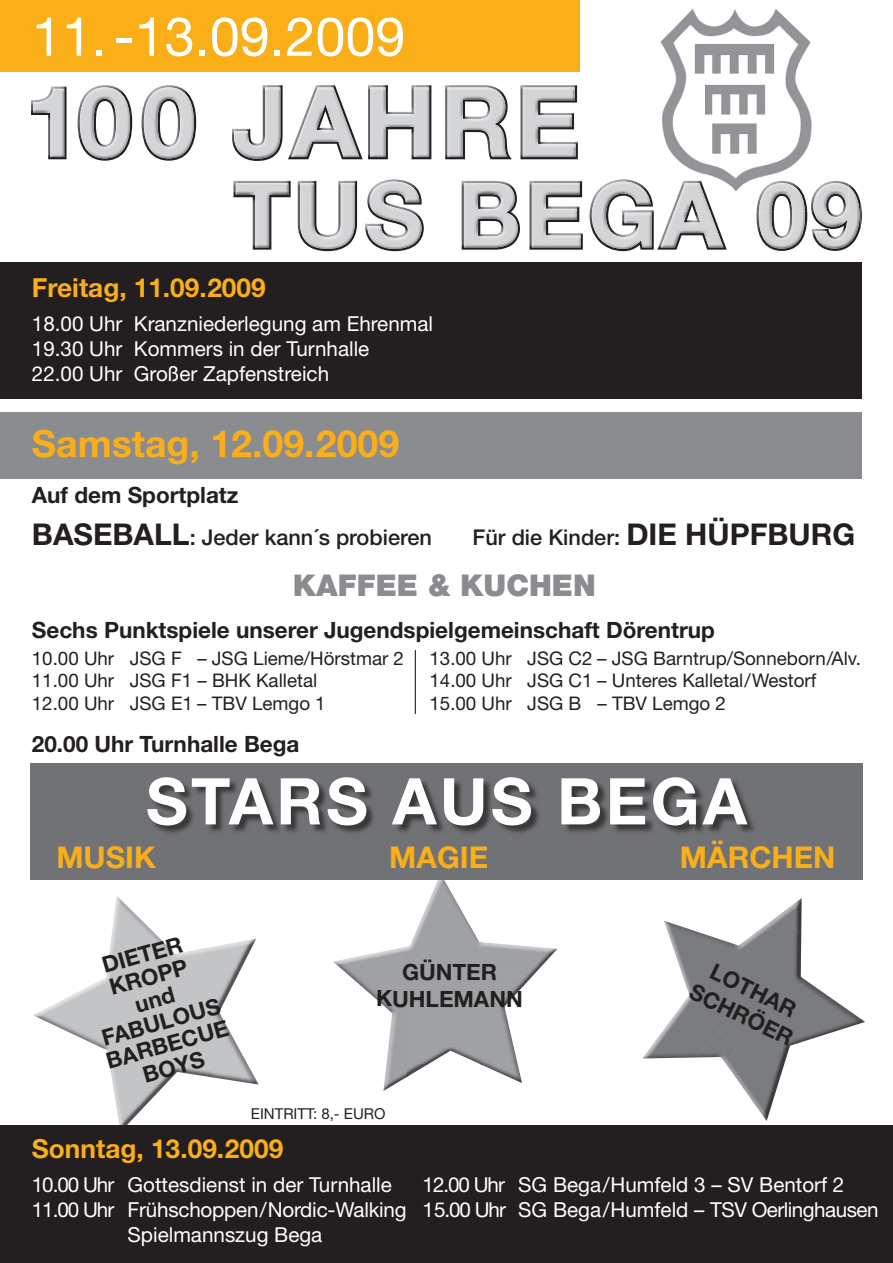
<style>
.page{position:relative;width:893px;height:1263px;background:#fff}
.page>*{position:absolute;margin:0;border:0;box-sizing:border-box;transform-origin:0 0}
.t1{font:700 64.5px "Helvetica Neue";letter-spacing:.05em;color:#fff}
.t2{font:54px "Helvetica Neue";color:#fff}
.t3{font:700 37.5px "Helvetica Neue";color:#faaf18}
.t4{font:700 30px "Helvetica Neue";color:#faaf18}
.t5{font:900 30px "Helvetica Neue";color:#8a8c8f}
.t6{font:700 26.25px "Helvetica Neue";color:#faaf18}
.t7{font:700 22.5px/23.2px "Helvetica Neue";color:#231f20;text-align:center}
.t8{font:500 21.75px "Helvetica Neue";color:#231f20}
.t9{font:20.7px/24.8px "Helvetica Neue";color:#fff}
.t10{font:18.75px/22.5px "Helvetica Neue";color:#231f20}
.t11{font:15px "Helvetica Neue";color:#231f20}
.s1{font-weight:700;font-size:30px}
</style>
<div class="page">
<div style="left:0;top:0;width:580px;height:72px;background:#faaf18"></div>
<img style="left:660px;top:8px;width:176px;height:203px">
<img style="left:106px;top:896px;width:58px;height:200px">
<img style="left:141px;top:908px;width:35px;height:178px">
<img style="left:176px;top:943px;width:83px;height:142px">
<img style="left:33px;top:978px;width:85px;height:57px">
<img style="left:230px;top:938px;width:29px;height:41px">
<img style="left:75px;top:1027px;width:50px;height:24px">
<img style="left:106px;top:1051px;width:40px;height:74px">
<img style="left:138px;top:1096px;width:17px;height:18px">
<img style="left:408px;top:880px;width:74px;height:185px">
<img style="left:333px;top:946px;width:75px;height:39px">
<img style="left:482px;top:942px;width:75px;height:43px">
<img style="left:360px;top:985px;width:48px;height:27px">
<img style="left:482px;top:985px;width:43px;height:98px">
<img style="left:383px;top:1012px;width:25px;height:79px">
<img style="left:408px;top:1064px;width:20px;height:13px">
<img style="left:664px;top:920px;width:124px;height:142px">
<img style="left:693px;top:920px;width:34px;height:112px">
<img style="left:727px;top:914px;width:138px;height:140px">
<img style="left:642px;top:996px;width:78px;height:66px">
<img style="left:781px;top:898px;width:40px;height:38px">
<img style="left:690px;top:1032px;width:47px;height:30px">
<img style="left:718px;top:1050px;width:67px;height:71px">
<img style="left:769px;top:1076px;width:16px;height:21px">
<div style="left:0;top:412px;width:861px;height:67px;background:#8a8c8f"></div>
<img style="left:232px;top:85px;width:51px;height:76px">
<img style="left:142px;top:85px;width:54px;height:76px">
<img style="left:78px;top:85px;width:54px;height:76px">
<img style="left:520px;top:85px;width:58px;height:74px">
<img style="left:445px;top:85px;width:67px;height:74px">
<img style="left:368px;top:85px;width:63px;height:74px">
<img style="left:288px;top:85px;width:75px;height:74px">
<img style="left:31px;top:87px;width:36px;height:72px">
<img style="left:234px;top:134px;width:46px;height:25px">
<img style="left:144px;top:87px;width:50px;height:71px">
<img style="left:80px;top:87px;width:50px;height:71px">
<img style="left:523px;top:87px;width:53px;height:70px">
<img style="left:447px;top:87px;width:60px;height:70px">
<img style="left:370px;top:87px;width:59px;height:70px">
<img style="left:291px;top:87px;width:68px;height:70px">
<img style="left:33px;top:89px;width:31px;height:68px">
<div style="left:0;top:263px;width:861px;height:136px;background:#231f20"></div>
<hr style="left:415px;top:650px;width:1px;height:64px;background:#231f20">
<div style="left:30px;top:764px;width:832px;height:116px;background:#717275"></div>
<div style="left:0;top:1125px;width:893px;height:138px;background:#231f20"></div>
<img style="left:151px;top:780px;width:603px;height:53px">
<img style="left:590px;top:179px;width:64px;height:72px">
<img style="left:625px;top:179px;width:29px;height:32px">
<img style="left:365px;top:179px;width:59px;height:72px">
<img style="left:298px;top:181px;width:59px;height:70px">
<svg style="left:861px;top:205px;width:1px;height:20px"></svg>
<img style="left:811px;top:184px;width:50px;height:67px">
<img style="left:811px;top:181px;width:35px;height:30px">
<img style="left:756px;top:181px;width:51px;height:70px">
<img style="left:657px;top:240px;width:70px;height:10px">
<img style="left:672px;top:181px;width:40px;height:30px">
<img style="left:529px;top:181px;width:54px;height:69px">
<img style="left:462px;top:181px;width:58px;height:69px">
<img style="left:233px;top:181px;width:58px;height:69px">
<img style="left:592px;top:182px;width:59px;height:67px">
<img style="left:625px;top:182px;width:25px;height:22px">
<img style="left:367px;top:182px;width:54px;height:67px">
<img style="left:300px;top:223px;width:55px;height:26px">
<img style="left:814px;top:187px;width:46px;height:62px">
<img style="left:813px;top:183px;width:35px;height:28px">
<img style="left:759px;top:183px;width:46px;height:66px">
<img style="left:661px;top:211px;width:62px;height:36px">
<img style="left:674px;top:183px;width:36px;height:28px">
<img style="left:532px;top:183px;width:49px;height:64px">
<img style="left:464px;top:183px;width:54px;height:64px">
<img style="left:236px;top:183px;width:52px;height:64px">
<h2 class="t2" style="left:32px;top:17px;width:375px">11. -13.09.2009</h2>
<p class="t6" style="left:32px;top:279px;width:235px">Freitag, 11.09.2009</p>
<p class="t9" style="left:32px;top:313px;width:403px">18.00 Uhr Kranzniederlegung am Ehrenmal<br>19.30 Uhr Kommers in der Turnhalle<br>22.00 Uhr Großer Zapfenstreich</p>
<h3 class="t3" style="left:32px;top:430px;width:369px">Samstag, 12.09.2009</h3>
<p class="t7" style="left:32px;top:486px;width:208px">Auf dem Sportplatz</p>
<p class="t8" style="left:32px;top:529px;width:402px"><span class="s1">BASEBALL</span>: Jeder kann´s probieren</p>
<p class="t8" style="left:473px;top:529px;width:384px">Für die Kinder: <span class="s1">DIE HÜPFBURG</span></p>
<h3 class="t5" style="left:293px;top:575px;width:304px">KAFFEE &amp; KUCHEN</h3>
<p class="t7" style="left:32px;top:621px;width:684px">Sechs Punktspiele unserer Jugendspielgemeinschaft Dörentrup</p>
<p class="t10" style="left:32px;top:649px;width:374px">10.00 Uhr JSG F – JSG Lieme/Hörstmar 2<br>11.00 Uhr JSG F1 – BHK Kalletal<br>12.00 Uhr JSG E1 – TBV Lemgo 1</p>
<p class="t10" style="left:429px;top:649px;width:433px">13.00 Uhr JSG C2 – JSG Barntrup/Sonneborn/Alv.<br>14.00 Uhr JSG C1 – Unteres Kalletal/Westorf<br>15.00 Uhr JSG B – TBV Lemgo 2</p>
<p class="t7" style="left:32px;top:734px;width:269px">20.00 Uhr Turnhalle Bega</p>
<h1 class="t1" style="left:146px;top:778px;width:603px">STARS AUS BEGA</h1>
<h3 class="t4" style="left:56px;top:847px;width:101px">MUSIK</h3>
<h3 class="t4" style="left:389px;top:847px;width:100px">MAGIE</h3>
<h3 class="t4" style="left:680px;top:847px;width:157px">MÄRCHEN</h3>
<p class="t7" style="left:79px;top:963px;width:127px;rotate:-16deg">DIETER<br>KROPP und<br>FABULOUS<br>BARBECUE<br>BOYS</p>
<p class="t7" style="left:376px;top:960px;width:148px;line-height:27px">GÜNTER<br>KUHLEMANN</p>
<p class="t11" style="left:251px;top:1108px;width:136px">EINTRITT: 8,- EURO</p>
<p class="t7" style="left:708px;top:955px;width:114px;line-height:27px;rotate:26deg">LOTHAR<br>SCHRÖER</p>
<p class="t6" style="left:32px;top:1139px;width:253px">Sonntag, 13.09.2009</p>
<p class="t9" style="left:32px;top:1174px;width:362px">10.00 Uhr Gottesdienst in der Turnhalle</p>
<p class="t9" style="left:32px;top:1199px;width:376px">11.00 Uhr Frühschoppen/Nordic-Walking</p>
<p class="t9" style="left:128px;top:1224px;width:196px">Spielmannszug Bega</p>
<p class="t9" style="left:423px;top:1174px;width:457px">12.00 Uhr SG Bega/Humfeld 3 – SV Bentorf 2<br>15.00 Uhr SG Bega/Humfeld – TSV Oerlinghausen</p>
</div>
